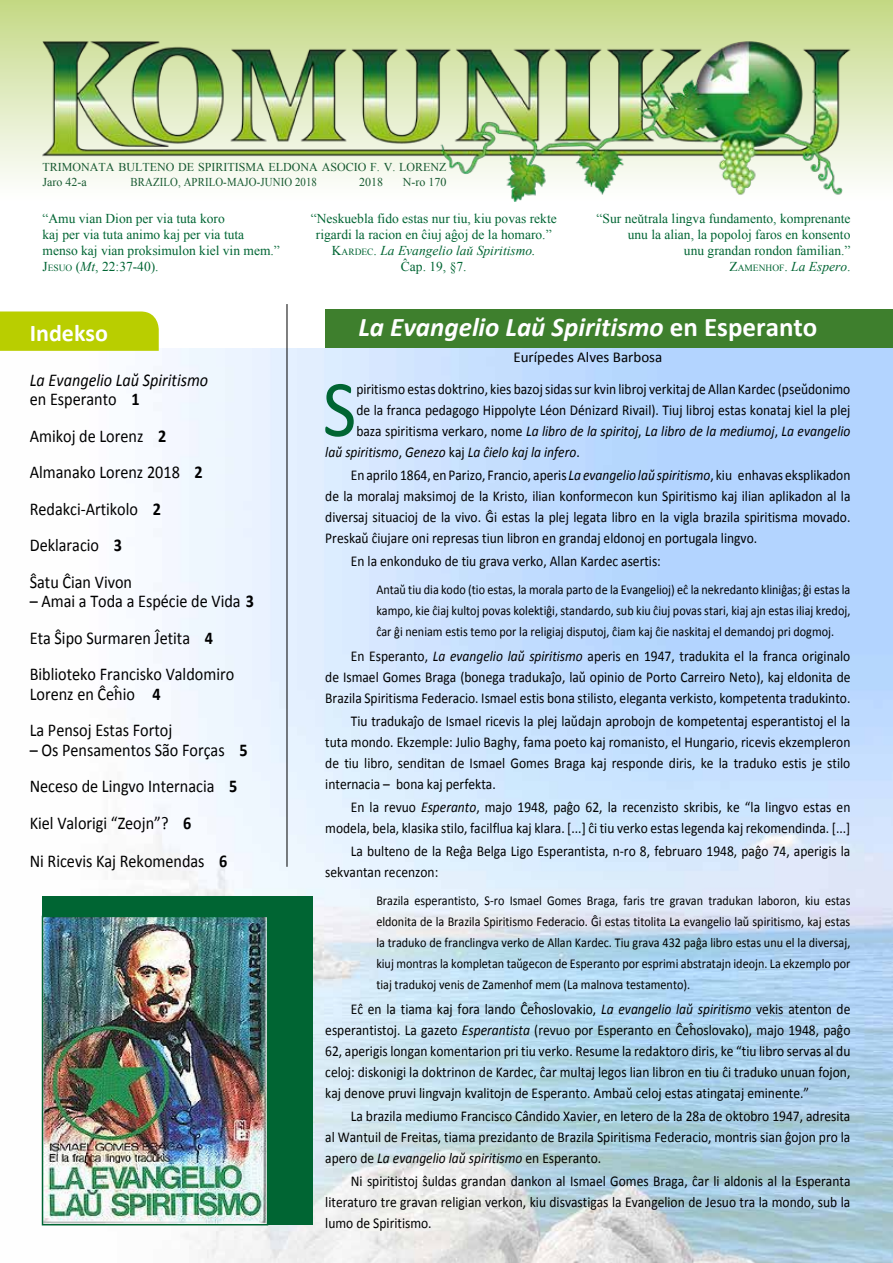
<style>
.page{position:relative;width:893px;height:1263px;background:#fff}
.page>*{position:absolute;margin:0;border:0;box-sizing:border-box;transform-origin:0 0}
.t1{font:81.15px "Calibri";color:#006533;scale:.9 1}
.t2{font:italic 700 27px "Calibri";color:#fff}
.t3{font:700 24px "Calibri";color:#fff}
.t4{font:18px/36.5px "Calibri";color:#000;scale:.9 1}
.t5{font:italic 18px/19.5px "Calibri";color:#000;scale:.9 1}
.t6{font:15px/21px "Calibri";color:#000;text-align:justify;scale:.9 1}
.t7{font:italic 15px "Calibri";color:#000;scale:.9 1}
.t8{font:15px "Calibri";color:#000}
.t9{font:13.5px/21px "Calibri";color:#000;text-align:justify;scale:.9 1}
.t10{font:13.5px/16.2px "Times New Roman Eo SS";color:#006533}
.t11{font:13.5px "Times New Roman Eo SS Italic";color:#006533}
.t12{font:12px "Times New Roman Eo SS";color:#175930}
.t13{font:12px "Times New Roman Eo SS";color:#175930;scale:.9 1}
.s1{font-style:inherit}
.s2{font-size:9.45px}
.s3{font-family:"Times New Roman Eo SS Italic"}
.s4{font-family:"Times New Roman Eo SS"}
.s5{font-family:"Times New Roman Eo SS";font-size:9.45px}
.s6{font-style:normal}
.s7{font-weight:700;font-style:normal}
.s8{font-weight:700}
.s9{font-style:italic}
</style>
<div class="page">
<div style="left:325px;top:309px;width:568px;height:40px;background:#3e7f2d"></div>
<img style="left:41px;top:349px;width:852px;height:914px">
<div style="left:0;top:0;width:893px;height:202px;background:linear-gradient(to bottom,#c4d985,#fff)"></div>
<img style="left:43px;top:14px;width:815px;height:188px">
<div style="left:43px;top:896px;width:270px;height:329px;background:#006533"></div>
<img style="left:45px;top:919px;width:220px;height:303px">
<div style="left:42px;top:916px;width:226px;height:309px;border:2px solid #006533"></div>
<div style="left:0;top:311px;width:159px;height:40px;background:#b9ce00"></div>
<hr style="left:287px;top:304px;width:1px;height:563px;background:#000">
<p class="t12" style="left:43px;top:160px;width:405px">TRIMONATA BULTENO DE SPIRITISMA ELDONA ASOCIO F. V. LORENZ</p>
<p class="t12" style="left:43px;top:175px;width:46px">Jaro 42-a</p>
<p class="t13" style="left:130px;top:175px;width:209px">BRAZILO, APRILO-MAJO-JUNIO 2018</p>
<p class="t12" style="left:359px;top:175px;width:25px">2018</p>
<p class="t12" style="left:403px;top:175px;width:45px">N-ro 170</p>
<p class="t10" style="left:43px;top:210px;width:239px">“Amu vian Dion per via tuta koro<br>kaj per via tuta animo kaj per via tuta menso kaj vian proksimulon kiel vin mem.”<br><span class="s1">J</span><span class="s2">ESUO</span> (<span class="s3">Mt</span>, 22:37-40).</p>
<p class="t10" style="left:311px;top:210px;width:247px;text-align:center">“Neskuebla fido estas nur tiu, kiu povas rekte rigardi la racion en ĉiuj aĝoj de la homaro.”</p>
<p class="t11" style="left:332px;top:243px;width:205px"><span class="s4">K</span><span class="s5">ARDEC</span><span class="s4">.</span> La Evangelio laý Spiritismo.</p>
<p class="t10" style="left:401px;top:258px;width:67px">Ĉap. 19, §7.</p>
<p class="t10" style="left:597px;top:210px;width:255px;text-align:right">“Sur neŭtrala lingva fundamento, komprenante unu la alian, la popoloj faros en konsento<br>unu grandan rondon familian.”</p>
<p class="t11" style="left:729px;top:259px;width:122px"><span class="s4">Z</span><span class="s5">AMENHOF</span><span class="s4">.</span> La Espero<span class="s4">.</span></p>
<h3 class="t3" style="left:30px;top:316px;width:80px">Indekso</h3>
<p class="t5" style="left:30px;top:369px;width:200px">La Evangelio Laŭ Spiritismo <span class="s6">en Esperanto</span> <span class="s7">1</span></p>
<p class="t4" style="left:30px;top:417px;width:194px">Amikoj de Lorenz <span class="s8">2<br></span>Almanako Lorenz 2018 <span class="s8">2<br></span>Redakci-Artikolo <span class="s8">2<br></span>Deklaracio <span class="s8">3<br></span>Ŝatu Ĉian Vivon</p>
<p class="t4" style="left:30px;top:582px;width:251px">– Amai a Toda a Espécie de Vida <span class="s8">3<br></span>Eta Ŝipo Surmaren Ĵetita <span class="s8">4<br></span>Biblioteko Francisko Valdomiro</p>
<p class="t4" style="left:30px;top:675px;width:160px">Lorenz en Ĉeĥio <span class="s8">4<br></span>La Pensoj Estas Fortoj</p>
<p class="t4" style="left:30px;top:731px;width:243px">– Os Pensamentos São Forças <span class="s8">5<br></span>Neceso de Lingvo Internacia <span class="s8">5<br></span>Kiel Valorigi “Zeojn”? <span class="s8">6</span></p>
<p class="t4" style="left:30px;top:843px;width:221px">Ni Ricevis Kaj Rekomendas <span class="s8">6</span></p>
<h2 class="t2" style="left:358px;top:308px;width:461px">La Evangelio Laŭ Spiritismo <span class="s6">en Esperanto</span></h2>
<p class="t8" style="left:513px;top:347px;width:150px">Eurípedes Alves Barbosa</p>
<h1 class="t1" style="left:323px;top:353px;width:39px">S</h1>
<p class="t6" style="left:356px;top:378px;width:550px">piritismo estas doktrino, kies bazoj sidas sur kvin libroj verkitaj de Allan Kardec (pseŭdonimo</p>
<p class="t6" style="left:356px;top:399px;width:550px">de la franca pedagogo Hippolyte Léon Dénizard Rivail). Tiuj libroj estas konataj kiel la plej</p>
<p class="t7" style="left:356px;top:421px;width:550px"><span class="s6">baza spiritisma verkaro, nome</span> La libro de la spiritoj<span class="s6">,</span> La libro de la mediumoj<span class="s6">,</span> La evangelio</p>
<p class="t7" style="left:325px;top:442px;width:284px">laŭ spiritismo<span class="s6">,</span> Genezo <span class="s6">kaj</span> La ĉielo kaj la infero<span class="s6">.</span></p>
<p class="t6" style="left:325px;top:464px;width:585px;text-indent:26px">En aprilo 1864, en Parizo, Francio, aperis <span class="s9">La evangelio laŭ spiritismo</span>, kiu enhavas eksplikadon de la moralaj maksimoj de la Kristo, ilian konformecon kun Spiritismo kaj ilian aplikadon al la diversaj situacioj de la vivo. Ĝi estas la plej legata libro en la vigla brazila spiritisma movado.<br>Preskaŭ ĉiujare oni represas tiun libron en grandaj eldonoj en portugala lingvo.</p>
<p class="t6" style="left:351px;top:550px;width:346px">En la enkonduko de tiu grava verko, Allan Kardec asertis:</p>
<p class="t9" style="left:376px;top:578px;width:528px">Antaŭ tiu dia kodo (tio estas, la morala parto de la Evangelioj) eĉ la nekredanto kliniĝas; ĝi estas la kampo, kie ĉiaj kultoj povas kolektiĝi, standardo, sub kiu ĉiuj povas stari, kiaj ajn estas iliaj kredoj, ĉar ĝi neniam estis temo por la religiaj disputoj, ĉiam kaj ĉie naskitaj el demandoj pri dogmoj.</p>
<p class="t6" style="left:325px;top:645px;width:585px;text-indent:26px">En Esperanto, <span class="s9">La evangelio laŭ spiritismo</span> aperis en 1947, tradukita el la franca originalo de Ismael Gomes Braga (bonega tradukaĵo, laŭ opinio de Porto Carreiro Neto), kaj eldonita de Brazila Spiritisma Federacio. Ismael estis bona stilisto, eleganta verkisto, kompetenta tradukinto.</p>
<p class="t6" style="left:325px;top:710px;width:585px;text-indent:26px">Tiu tradukaĵo de Ismael ricevis la plej laŭdajn aprobojn de kompetentaj esperantistoj el la tuta mondo. Ekzemple: Julio Baghy, fama poeto kaj romanisto, el Hungario, ricevis ekzempleron de tiu libro, senditan de Ismael Gomes Braga kaj responde diris, ke la traduko estis je stilo internacia – bona kaj perfekta.</p>
<p class="t6" style="left:325px;top:796px;width:585px;text-align:right">En la revuo <span class="s9">Esperanto</span>, majo 1948, paĝo 62, la recenzisto skribis, ke “la lingvo estas en modela, bela, klasika stilo, facilflua kaj klara. [...] ĉi tiu verko estas legenda kaj rekomendinda. [...]</p>
<p class="t6" style="left:325px;top:840px;width:585px;text-indent:26px">La bulteno de la Reĝa Belga Ligo Esperantista, n-ro 8, februaro 1948, paĝo 74, aperigis la sekvantan recenzon:</p>
<p class="t9" style="left:376px;top:889px;width:528px">Brazila esperantisto, S-ro Ismael Gomes Braga, faris tre gravan tradukan laboron, kiu estas eldonita de la Brazila Spiritismo Federacio. Ĝi estas titolita La evangelio laŭ spiritismo, kaj estas la traduko de franclingva verko de Allan Kardec. Tiu grava 432 paĝa libro estas unu el la diversaj, kiuj montras la kompletan taŭgecon de Esperanto por esprimi abstratajn ideojn. La ekzemplo por tiaj tradukoj venis de Zamenhof mem (La malnova testamento).</p>
<p class="t6" style="left:325px;top:998px;width:585px;text-indent:26px">Eĉ en la tiama kaj fora lando Ĉeĥoslovakio, <span class="s9">La evangelio laŭ spiritismo</span> vekis atenton de esperantistoj. La gazeto <span class="s9">Esperantista</span> (revuo por Esperanto en Ĉeĥoslovako), majo 1948, paĝo 62, aperigis longan komentarion pri tiu verko. Resume la redaktoro diris, ke “tiu libro servas al du celoj: diskonigi la doktrinon de Kardec, ĉar multaj legos lian libron en tiu ĉi traduko unuan fojon, kaj denove pruvi lingvajn kvalitojn de Esperanto. Ambaŭ celoj estas atingataj eminente.”</p>
<p class="t6" style="left:325px;top:1105px;width:585px;text-indent:26px">La brazila mediumo Francisco Cândido Xavier, en letero de la 28a de oktobro 1947, adresita al Wantuil de Freitas, tiama prezidanto de Brazila Spiritisma Federacio, montris sian ĝojon pro la apero de <span class="s9">La evangelio laŭ spiritismo</span> en Esperanto.</p>
<p class="t6" style="left:325px;top:1170px;width:585px;text-indent:26px">Ni spiritistoj ŝuldas grandan dankon al Ismael Gomes Braga, ĉar li aldonis al la Esperanta literaturo tre gravan religian verkon, kiu disvastigas la Evangelion de Jesuo tra la mondo, sub la lumo de Spiritismo.</p>
</div>
